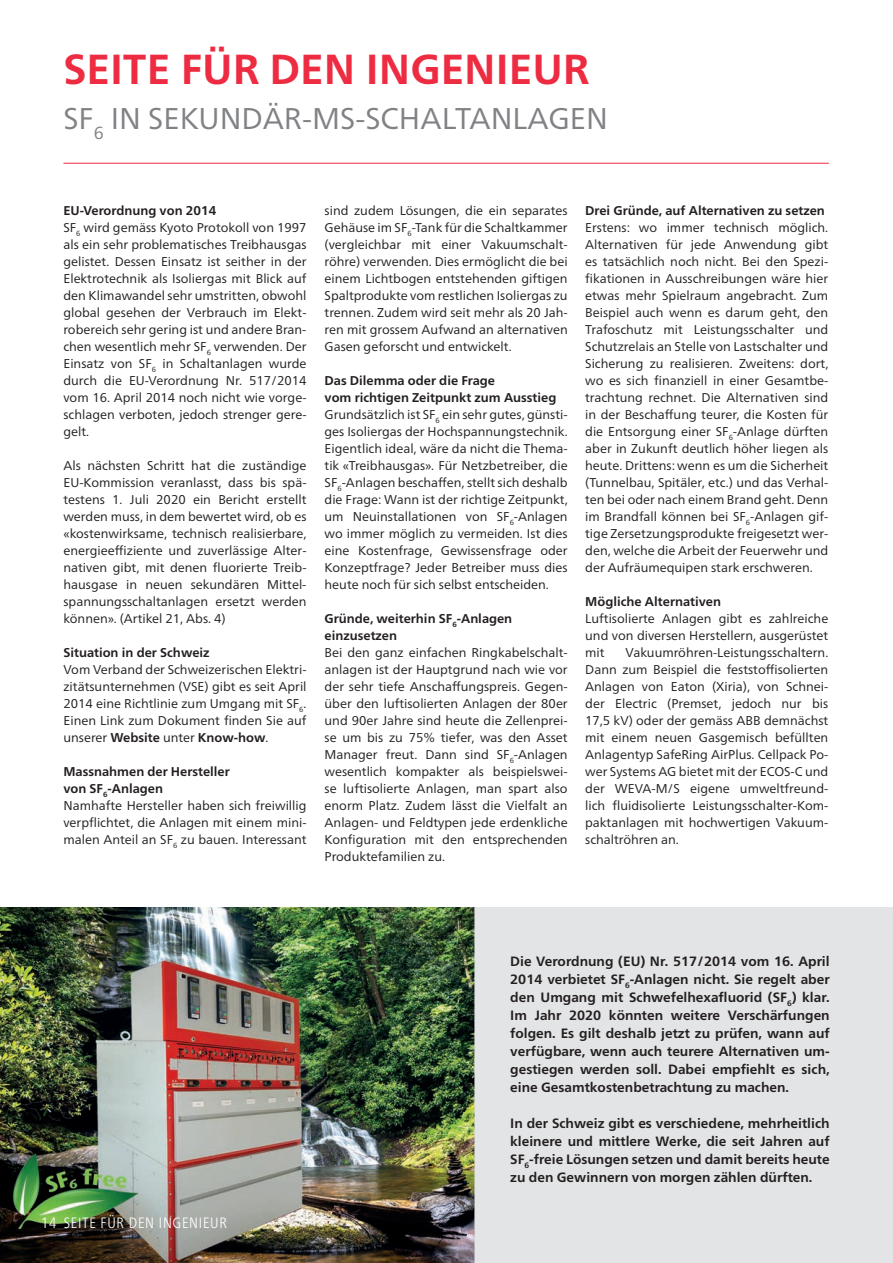
<style>
.page{position:relative;width:893px;height:1263px;background:#fff}
.page>*{position:absolute;margin:0;border:0;box-sizing:border-box;transform-origin:0 0}
.t1{font:700 42px "Frutiger Neue LTW1 G";color:#ed2c42}
.t2{font:30px "Frutiger Neue LTW1 G";color:#808285}
.t3{font:300 condensed 15px "Frutiger Neue LTW1 G";letter-spacing:.05em;color:#fff}
.t4{font:700 13.5px/18px "Frutiger Neue LTW1 G";color:#231f20;text-align:justify}
.t5{font:12.75px/17px "Frutiger Neue LTW1 G";color:#231f20;text-align:justify}
.t6{font:700 12.75px/17px "Frutiger Neue LTW1 G";color:#231f20}
.s1{font-weight:700}
.s2{font-weight:400;font-stretch:normal;color:#808285}
</style>
<div class="page">
<img style="left:0;top:907px;width:475px;height:356px">
<hr style="left:63px;top:163px;width:766px;height:1px;background:#ed2c42">
<div style="left:475px;top:907px;width:418px;height:356px;background:#e3e4e5"></div>
<h1 class="t1" style="left:63px;top:39px;width:527px">seite für den ingenieur</h1>
<h2 class="t2" style="left:63px;top:96px;width:546px">sf<sub>6</sub> in sekundär-ms-schaltanlagen</h2>
<p class="t5" style="left:63px;top:201px;width:245px;text-align:left"><span class="s1">EU-Verordnung von 2014<br></span>SF<sub>6</sub> wird gemäss Kyoto Protokoll von 1997 als ein sehr problematisches Treibhausgas gelistet. Dessen E insatz ist seither in der Elektrotechnik als Isoliergas mit Blick auf den Klimawandel sehr umstritten, obwohl global gesehen der Verbrauch im Elekt&shy;robereich sehr gering ist und andere Bran&shy;chen wesentlich mehr SF<sub>6</sub> verwenden. Der Einsatz von SF<sub>6</sub> in Schaltanlagen wurde durch die EU-Verordnung N r. 517/2014 vom 16. April 2014 noch nicht wie vorge&shy;schlagen verboten, jedoch strenger gere&shy;gelt.</p>
<p class="t5" style="left:63px;top:456px;width:245px">Als nächsten Schritt hat die zuständige EU-Kommission veranlasst, dass bis spä&shy;testens 1. Juli 2020 ein Bericht erstellt werden muss, in dem bewertet wird, ob es «kostenwirksame, technisch realisierbare, energieeffiziente und zuverlässige Alter&shy;nativen gibt, mit denen fluorierte Treib&shy;hausgase in neuen sekundären M ittel&shy;spannungsschaltanlagen ersetzt werden können». (Artikel 21, Abs. 4)</p>
<p class="t6" style="left:63px;top:643px;width:148px">Situation in der Schweiz</p>
<p class="t5" style="left:63px;top:660px;width:245px">Vom Verband der Schweizerischen E lektri&shy;zitätsunternehmen (VSE) gibt es seit April 2014 eine Richtlinie zum U mgang mit SF<sub>6</sub>.<br>Einen Link zum Dokument finden Sie auf unserer <span class="s1">Website</span> unter <span class="s1">Know-how</span>.</p>
<p class="t5" style="left:63px;top:762px;width:245px;text-align:left"><span class="s1">Massnahmen der Hersteller<br>von SF</span><sub>6</sub><span class="s1">-Anlagen<br></span>Namhafte Hersteller haben sich freiwillig verpflichtet, die Anlagen mit einem mini&shy;malen Anteil an SF<sub>6</sub> zu bauen. I nteressant</p>
<p class="t5" style="left:325px;top:201px;width:245px">sind zudem Lösungen, die ein separates Gehäuse im SF<sub>6</sub>-Tank für die Schaltkammer (vergleichbar mit einer Vakuumschalt&shy;röhre) verwenden. Dies ermöglicht die bei einem Lichtbogen entstehenden giftigen Spaltprodukte vom restlichen Isoliergas zu trennen. Zudem wird seit mehr als 20 Jah&shy;ren mit grossem Aufwand an alternativen Gasen geforscht und entwickelt.</p>
<p class="t5" style="left:325px;top:371px;width:245px;text-align:left"><span class="s1">Das Dilemma oder die Frage<br>vom richtigen Zeitpunkt zum Ausstieg </span>Grundsätzlich ist SF<sub>6</sub> ein sehr gutes, günsti&shy;ges Isoliergas der Hochspannungstechnik.<br>Eigentlich ideal, wäre da nicht die Thema&shy;tik «Treibhausgas». Für Netzbetreiber, die SF<sub>6</sub>-Anlagen beschaffen, stellt sich deshalb die Frage: Wann ist der richtige Zeitpunkt, um Neuinstallationen von SF<sub>6</sub>-Anlagen wo immer möglich zu vermeiden. Ist dies eine Kostenfrage, Gewissensfrage oder Konzeptfrage? Jeder Betreiber muss dies heute noch für sich selbst entscheiden.</p>
<p class="t6" style="left:325px;top:609px;width:189px">Gründe, weiterhin SF<sub>6</sub>-Anlagen einzusetzen</p>
<p class="t5" style="left:325px;top:643px;width:245px">Bei den ganz einfachen Ringkabelschalt&shy;anlagen ist der Hauptgrund nach wie vor der sehr tiefe Anschaffungspreis. Gegen&shy;über den luftisolierten Anlagen der 80er und 90er Jahre sind heute die Zellenprei&shy;se um bis zu 75% tiefer, was den Asset Manager freut. Dann sind SF<sub>6</sub>-Anlagen wesentlich kompakter als beispielswei&shy;se luftisolierte Anlagen, man spart also enorm Platz. Zudem lässt die Vielfalt an Anlagen- und Feldtypen jede erdenkliche Konfiguration mit den entsprechenden Produktefamilien zu.</p>
<p class="t6" style="left:585px;top:201px;width:241px">Drei Gründe, auf Alternativen zu setzen</p>
<p class="t5" style="left:585px;top:218px;width:245px">Erstens: wo immer technisch möglich.<br>Alternativen für jede Anwendung gibt es tatsächlich noch nicht. Bei den Spezi&shy;fikationen in Ausschreibungen wäre hier etwas mehr Spielraum angebracht. Zum Beispiel auch wenn es darum geht, den Trafoschutz mit Leistungsschalter und Schutzrelais an Stelle von Lastschalter und Sicherung zu realisieren. Zweitens: dort, wo es sich finanziell in einer Gesamtbe&shy;trachtung rechnet. D ie Alternativen sind in der Beschaffung teurer, die Kosten für die Entsorgung einer SF<sub>6</sub>-Anlage dürften aber in Zukunft deutlich höher liegen als heute. Drittens: wenn es um die Sicherheit (Tunnelbau, Spitäler, etc.) und das Verhal&shy;ten bei oder nach einem Brand geht. Denn im Brandfall können bei SF<sub>6</sub>-Anlagen gif&shy;tige Zersetzungsprodukte freigesetzt wer&shy;den, welche die Arbeit der Feuerwehr und der Aufräumequipen stark erschweren.</p>
<p class="t6" style="left:585px;top:592px;width:137px">Mögliche Alternativen</p>
<p class="t5" style="left:585px;top:609px;width:245px">Luftisolierte Anlagen gibt es zahlreiche und von diversen Herstellern, ausgerüstet mit</p>
<p class="t5" style="left:585px;top:643px;width:245px;text-indent:40px">Vakuumröhren-Leistungsschaltern.<br>Dann zum Beispiel die feststoffisolierten Anlagen von Eaton (Xiria), von Schnei&shy;der E lectric (Premset, jedoch nur bis 17,5 kV) oder der gemäss ABB demnächst mit einem neuen Gasgemisch befüllten Anlagentyp SafeRing AirPlus. Cellpack Po&shy;wer Systems AG bietet mit der ECOS-C und der WEVA-M /S eigene umweltfreund&shy;lich fluidisolierte Leistungsschalter-Kom&shy;paktanlagen mit hochwertigen Vakuum&shy;schaltröhren an.</p>
<p class="t3" style="left:39px;top:1211px;width:189px"><span class="s2">1</span>14 SEITE FÜR DEN INGENIEUR</p>
<p class="t4" style="left:510px;top:951px;width:321px">Die Verordnung (EU) N r. 517/2014 vom 16. April 2014 verbietet SF<sub>6</sub>-Anlagen nicht. Sie regelt aber den U mgang mit Schwefelhexafluorid (SF<sub>6</sub>) klar.<br>I m Jahr 2020 könnten weitere Verschärfungen folgen. Es gilt deshalb jetzt zu prüfen, wann auf verfügbare, wenn auch teurere Alternativen um&shy;gestiegen werden soll. Dabei empfiehlt es sich, eine Gesamtkostenbetrachtung zu machen.</p>
<p class="t4" style="left:510px;top:1113px;width:321px">I n der Schweiz gibt es verschiedene, mehrheitlich kleinere und mittlere Werke, die seit Jahren auf SF<sub>6</sub>-freie Lösungen setzen und damit bereits heute zu den Gewinnern von morgen zählen dürften.</p>
</div>
